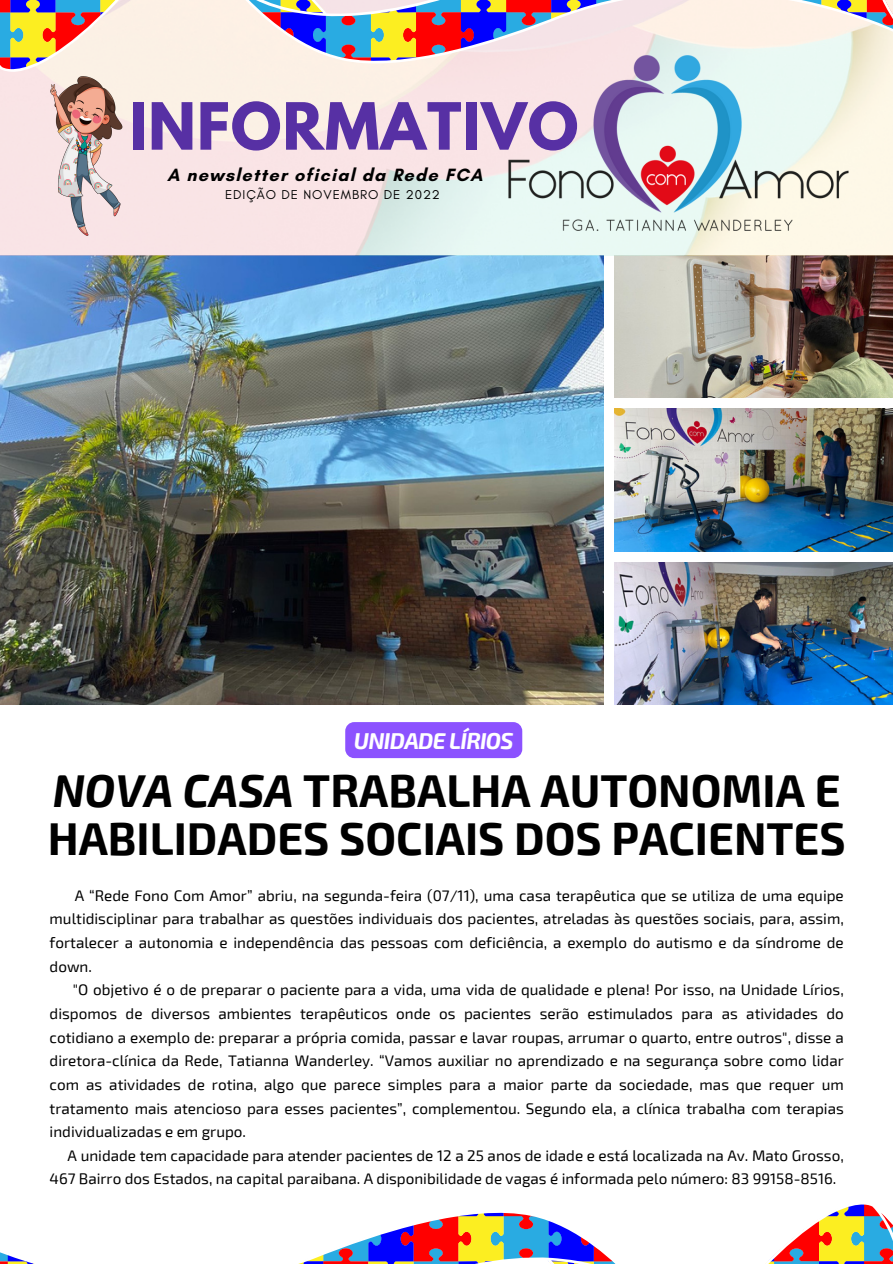
<style>
.page{position:relative;width:893px;height:1264px;background:#fff}
.page>*{position:absolute;margin:0;border:0;box-sizing:border-box;transform-origin:0 0}
.t1{font:700 57.6px "League Spartan";letter-spacing:.02em;color:#5730a4}
.t2{font:700 45px/48.3px "Exo 2";color:#000}
.t3{font:italic 700 22.5px "Exo 2";letter-spacing:-.03em;color:#fff}
.t4{font:700 18.15px "Glacial Indifference";letter-spacing:.07em;color:#000}
.t5{font:15.3px/23.7px "Exo 2";color:#000;text-align:justify}
.t6{font:13.05px "Glacial Indifference";letter-spacing:.07em;color:#000}
.s1{font-style:italic}
</style>
<div class="page">
<img style="left:0;top:255px;width:603px;height:449px">
<img style="left:614px;top:255px;width:278px;height:142px">
<img style="left:614px;top:408px;width:278px;height:143px">
<img style="left:614px;top:562px;width:278px;height:142px">
<svg style="left:0;top:0;width:892px;height:72px"></svg>
<img style="left:492px;top:11px;width:372px;height:264px">
<svg style="left:0;top:1204px;width:892px;height:59px"></svg>
<img style="left:6px;top:72px;width:166px;height:166px">
<div style="left:345px;top:722px;width:177px;height:36px;background:#8c52ff;border-radius:9px"></div>
<p class="t1" style="left:129px;top:98px;width:450px">INFORMATIVO</p>
<p class="t4" style="left:167px;top:164px;width:317px">A newsletter oficial da Rede FCA</p>
<p class="t6" style="left:225px;top:186px;width:216px">EDIÇÃO DE NOVEMBRO DE 2022</p>
<p class="t3" style="left:354px;top:726px;width:161px">UNIDADE LÍRIOS</p>
<p class="t2" style="left:48px;top:764px;width:799px"><span class="s1">NOVA CASA</span> TRABALHA AUTONOMIA E<br>HABILIDADES SOCIAIS DOS PACIENTES</p>
<p class="t5" style="left:50px;top:882px;width:795px;text-indent:25px">A “Rede Fono Com Amor” abriu, na segunda-feira (07/11), uma casa terapêutica que se utiliza de uma equipe multidisciplinar para trabalhar as questões individuais dos pacientes, atreladas às questões sociais, para, assim, fortalecer a autonomia e independência das pessoas com deficiência, a exemplo do autismo e da síndrome de down.</p>
<p class="t5" style="left:50px;top:977px;width:795px;text-indent:23px">"O objetivo é o de preparar o paciente para a vida, uma vida de qualidade e plena! Por isso, na Unidade Lírios, dispomos de diversos ambientes terapêuticos onde os pacientes serão estimulados para as atividades do cotidiano a exemplo de: preparar a própria comida, passar e lavar roupas, arrumar o quarto, entre outros", disse a diretora-clínica da Rede, Tatianna Wanderley. “Vamos auxiliar no aprendizado e na segurança sobre como lidar com as atividades de rotina, algo que parece simples para a maior parte da sociedade, mas que requer um tratamento mais atencioso para esses pacientes”, complementou. Segundo ela, a clínica trabalha com terapias individualizadas e em grupo.</p>
<p class="t5" style="left:50px;top:1142px;width:795px;text-indent:18px">A unidade tem capacidade para atender pacientes de 12 a 25 anos de idade e está localizada na Av. Mato Grosso,<br>467 Bairro dos Estados, na capital paraibana. A disponibilidade de vagas é informada pelo número: 83 99158-8516.</p>
</div>
